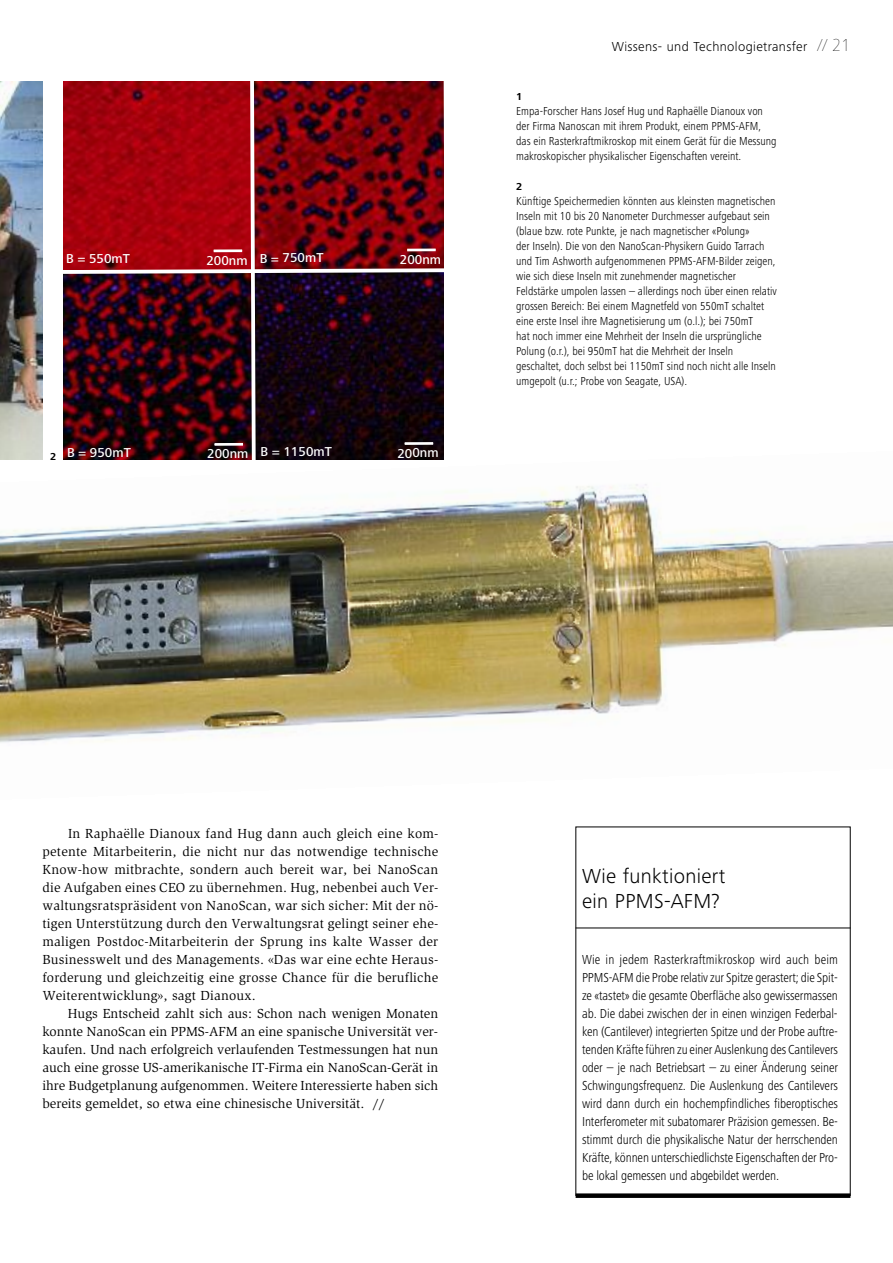
<style>
.page{position:relative;width:893px;height:1263px;background:#fff}
.page>*{position:absolute;margin:0;border:0;box-sizing:border-box;transform-origin:0 0}
.t1{font:300 21px/25.2px "Frutiger Next Pro";letter-spacing:.015em;color:#000}
.t2{font:13.5px/18px "Slimbach Std";letter-spacing:.01em;color:#000;text-align:justify}
.t3{font:300 condensed 13.5px/18px "Frutiger Next Pro";letter-spacing:-.01em;color:#000;text-align:justify}
.t4{font:300 13.5px "Frutiger Next Pro";letter-spacing:.025em;color:#000}
.t5{font:13.35px "Anonymous 2+FEJDZK";letter-spacing:-.005em;color:#fff}
.t6{font:13.35px "Anonymous 1+KDNQLH";letter-spacing:-.005em;color:#fff}
.t7{font:13.35px "Anonymous 3+SCCFYK";letter-spacing:-.005em;color:#fff}
.t8{font:300 condensed 12px/15px "Frutiger Next Pro";color:#000}
.t9{font:700 10.5px "Frutiger Next Pro";color:#000}
.s1{font-family:"Anonymous 2+FEJDZK"}
.s2{font-family:"Frutiger Next Pro Medium+FOZEPD"}
.s3{font-weight:900;font-size:18px}
</style>
<div class="page">
<img style="left:0;top:484px;width:893px;height:259px">
<div style="left:576px;top:1193px;width:274px;height:5px;background:#000"></div>
<hr style="left:576px;top:928px;width:274px;height:1px;background:#000">
<img style="left:0;top:82px;width:43px;height:378px">
<img style="left:63px;top:273px;width:189px;height:187px">
<img style="left:255px;top:272px;width:189px;height:188px">
<hr style="left:215px;top:443px;width:28px;height:3px;background:#fff">
<hr style="left:405px;top:442px;width:28px;height:3px;background:#fff">
<img style="left:63px;top:82px;width:188px;height:188px">
<hr style="left:214px;top:249px;width:28px;height:3px;background:#fff">
<img style="left:254px;top:82px;width:190px;height:187px">
<hr style="left:407px;top:249px;width:29px;height:2px;background:#fff">
<p class="t5" style="left:66px;top:254px;width:65px">B = 550mT</p>
<p class="t7" style="left:206px;top:253px;width:119px"><span class="s1">200nm</span> B = 750mT</p>
<p class="t5" style="left:400px;top:255px;width:43px">200nm</p>
<p class="t9" style="left:50px;top:453px;width:8px">2</p>
<p class="t6" style="left:67px;top:448px;width:65px">B = 950mT</p>
<p class="t5" style="left:207px;top:447px;width:126px"><span class="s2">200nm</span> B = 1150mT</p>
<p class="t6" style="left:397px;top:449px;width:43px">200nm</p>
<p class="t4" style="left:612px;top:42px;width:240px">Wissens- und Technologietransfer <span class="s3">// 21</span></p>
<p class="t9" style="left:516px;top:93px;width:8px">1</p>
<p class="t8" style="left:516px;top:105px;width:262px">Empa-Forscher Hans Josef Hug und Raphaëlle Dianoux von der Firma Nanoscan mit ihrem Produkt, einem PPMS-AFM, das ein Rasterkraftmikroskop mit einem Gerät für die Messung makroskopischer physikalischer Eigenschaften vereint.</p>
<p class="t9" style="left:516px;top:183px;width:8px">2</p>
<p class="t8" style="left:516px;top:195px;width:262px">Künftige Speichermedien könnten aus kleinsten magnetischen Inseln mit 10 bis 20 Nanometer Durchmesser aufgebaut sein (blaue bzw. rote Punkte, je nach magnetischer «Polung»<br>der Inseln). Die von den NanoScan-Physikern Guido Tarrach und Tim Ashworth aufgenommenen PPMS-AFM-Bilder zeigen, wie sich diese Inseln mit zunehmender magnetischer Feldstärke umpolen lassen – allerdings noch über einen relativ grossen Bereich: Bei einem Magnetfeld von 550mT schaltet eine erste Insel ihre Magnetisierung um (o.l.); bei 750mT<br>hat noch immer eine Mehrheit der Inseln die ursprüngliche Polung (o.r.), bei 950mT hat die Mehrheit der Inseln geschaltet, doch selbst bei 1150mT sind noch nicht alle Inseln umgepolt (u.r.; Probe von Seagate, USA).</p>
<p class="t2" style="left:42px;top:825px;width:398px;text-indent:26px">In Raphaëlle Dianoux fand Hug dann auch gleich eine kom&shy;petente Mitarbeiterin, die nicht nur das notwendige technische Know-how mitbrachte, sondern auch bereit war, bei NanoScan die Aufgaben eines CEO zu übernehmen. Hug, nebenbei auch Ver&shy;waltungsratspräsident von NanoScan, war sich sicher: Mit der nö&shy;tigen Unterstützung durch den Verwaltungsrat gelingt seiner ehe&shy;maligen Postdoc-Mitarbeiterin der Sprung ins kalte Wasser der Businesswelt und des Managements. «Das war eine echte Heraus&shy;forderung und gleichzeitig eine grosse Chance für die berufliche Weiterentwicklung», sagt Dianoux.</p>
<p class="t2" style="left:42px;top:1005px;width:397px;text-indent:26px">Hugs Entscheid zahlt sich aus: Schon nach wenigen Monaten konnte NanoScan ein PPMS-AFM an eine spanische Universität ver&shy;kaufen. Und nach erfolgreich verlaufenden Testmessungen hat nun auch eine grosse US-amerikanische IT-Firma ein NanoScan-Gerät in ihre Budgetplanung aufgenommen. Weitere Interessierte haben sich bereits gemeldet, so etwa eine chinesische Universität. //</p>
<h1 class="t1" style="left:582px;top:865px;width:145px">Wie funktioniert ein PPMS-AFM?</h1>
<p class="t3" style="left:582px;top:952px;width:257px">Wie in jedem Rasterkraftmikroskop wird auch beim PPMS-AFM die Probe relativ zur Spitze gerastert; die Spit&shy;ze «tastet» die gesamte Oberfläche also gewissermassen ab. Die dabei zwischen der in einen winzigen Federbal&shy;ken (Cantilever) integrierten Spitze und der Probe auftre&shy;tenden Kräfte führen zu einer Auslenkung des Cantilevers oder – je nach Betriebsart – zu einer Änderung seiner Schwingungsfrequenz. Die Auslenkung des Cantilevers wird dann durch ein hochempfindliches fiberoptisches Interferometer mit subatomarer Präzision gemessen. Be&shy;stimmt durch die physikalische Natur der herrschenden Kräfte, können unterschiedlichste Eigenschaften der Pro&shy;be lokal gemessen und abgebildet werden.</p>
</div>
